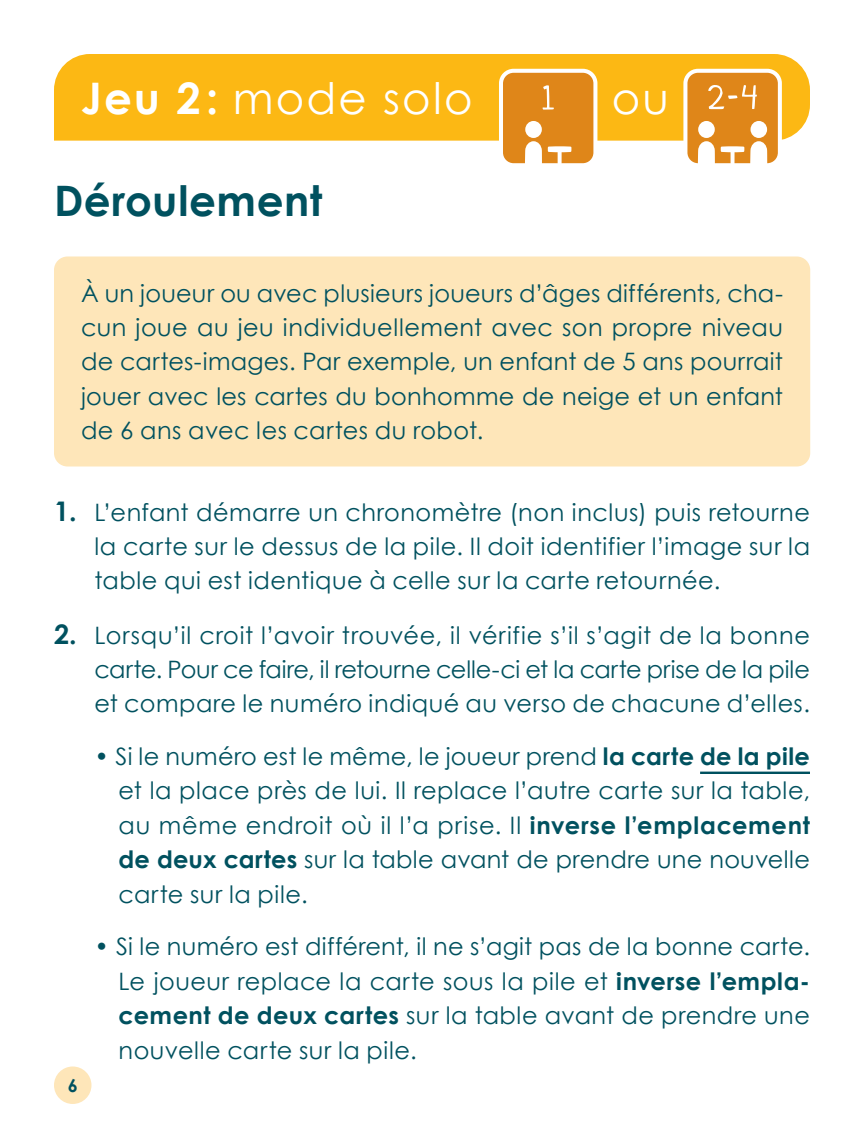
<style>
.page{position:relative;width:864px;height:1134px;background:#fff}
.page>*{position:absolute;margin:0;border:0;box-sizing:border-box;transform-origin:0 0}
.t1{font:43.5px "Century Gothic Mod";letter-spacing:.05em;color:#fff}
.t2{font:42px "Century Gothic Bold Mod";letter-spacing:.015em;color:#00515f}
.t3{font:24px/34.5px "Century Gothic Mod";letter-spacing:.02em;color:#00515f;text-align:justify}
.t4{font:18px "Century Gothic Bold Mod";color:#00515f}
.s1{font-family:"Century Gothic Bold Mod"}
.s2{font-family:"Century Gothic Bold Mod";font-size:27px}
</style>
<div class="page">
<div style="left:54px;top:256px;width:756px;height:210px;background:#fee6b9;border-radius:14px"></div>
<hr style="left:700px;top:772px;width:110px;height:2px;background:#00515f">
<div style="left:54px;top:54px;width:756px;height:87px;background:#fcb814"></div>
<div style="left:685px;top:71px;width:95px;height:94px;background:#df8619;border-radius:13px"></div>
<div style="left:683px;top:69px;width:99px;height:98px;border:4px solid #fff;border-radius:13px"></div>
<svg style="left:728px;top:95px;width:10px;height:4px"></svg>
<svg style="left:708px;top:85px;width:16px;height:24px"></svg>
<svg style="left:742px;top:85px;width:15px;height:24px"></svg>
<svg style="left:750px;top:141px;width:17px;height:23px"></svg>
<div style="left:751px;top:121px;width:16px;height:17px;background:#fff;border-radius:50%"></div>
<svg style="left:698px;top:141px;width:17px;height:23px"></svg>
<div style="left:698px;top:121px;width:17px;height:17px;background:#fff;border-radius:50%"></div>
<div style="left:730px;top:147px;width:5px;height:19px;background:#fff"></div>
<div style="left:721px;top:146px;width:24px;height:7px;background:#fff"></div>
<div style="left:501px;top:71px;width:94px;height:94px;background:#df8619;border-radius:13px"></div>
<div style="left:499px;top:69px;width:98px;height:98px;border:4px solid #fff;border-radius:13px"></div>
<svg style="left:525px;top:141px;width:17px;height:23px"></svg>
<div style="left:525px;top:121px;width:17px;height:17px;background:#fff;border-radius:50%"></div>
<div style="left:557px;top:147px;width:5px;height:19px;background:#fff"></div>
<div style="left:548px;top:146px;width:24px;height:7px;background:#fff"></div>
<svg style="left:543px;top:85px;width:11px;height:25px"></svg>
<div style="left:54px;top:1066px;width:37px;height:38px;background:#fee6b9;border-radius:50%"></div>
<h1 class="t1" style="left:81px;top:71px;width:393px"><span class="s1">Jeu 2:</span> mode solo</h1>
<h1 class="t1" style="left:612px;top:71px;width:59px">ou</h1>
<h2 class="t2" style="left:54px;top:174px;width:270px">Déroulement</h2>
<p class="t3" style="left:81px;top:275px;width:704px">À un joueur ou avec plusieurs joueurs d’âges différents, cha&shy;cun joue au jeu individuellement avec son propre niveau de cartes-images. Par exemple, un enfant de 5 ans pourrait jouer avec les cartes du bonhomme de neige et un enfant de 6 ans avec les cartes du robot.</p>
<p class="t3" style="left:94px;top:494px;width:717px;text-indent:-40px"><span class="s2">1.</span> L’enfant démarre un chronomètre (non inclus) puis retourne la carte sur le dessus de la pile. Il doit identifier l’image sur la table qui est identique à celle sur la carte retournée.</p>
<p class="t3" style="left:94px;top:617px;width:717px;text-indent:-40px"><span class="s2">2.</span> Lorsqu’il croit l’avoir trouvée, il vérifie s’il s’agit de la bonne carte. Pour ce faire, il retourne celle-ci et la carte prise de la pile et compare le numéro indiqué au verso de chacune d’elles.</p>
<p class="t3" style="left:119px;top:739px;width:693px;text-indent:-24px">• Si le numéro est le même, le joueur prend <span class="s1">la carte de la pile </span>et la place près de lui. Il replace l’autre carte sur la table, au même endroit où il l’a prise. Il <span class="s1">inverse l’emplacement de deux cartes</span> sur la table avant de prendre une nouvelle carte sur la pile.</p>
<p class="t3" style="left:119px;top:929px;width:693px;text-indent:-24px">• Si le numéro est différent, il ne s’agit pas de la bonne carte.<br>Le joueur replace la carte sous la pile et <span class="s1">inverse l’empla&shy;cement de deux cartes</span> sur la table avant de prendre une nouvelle carte sur la pile.</p>
<p class="t4" style="left:68px;top:1074px;width:12px">6</p>
</div>
